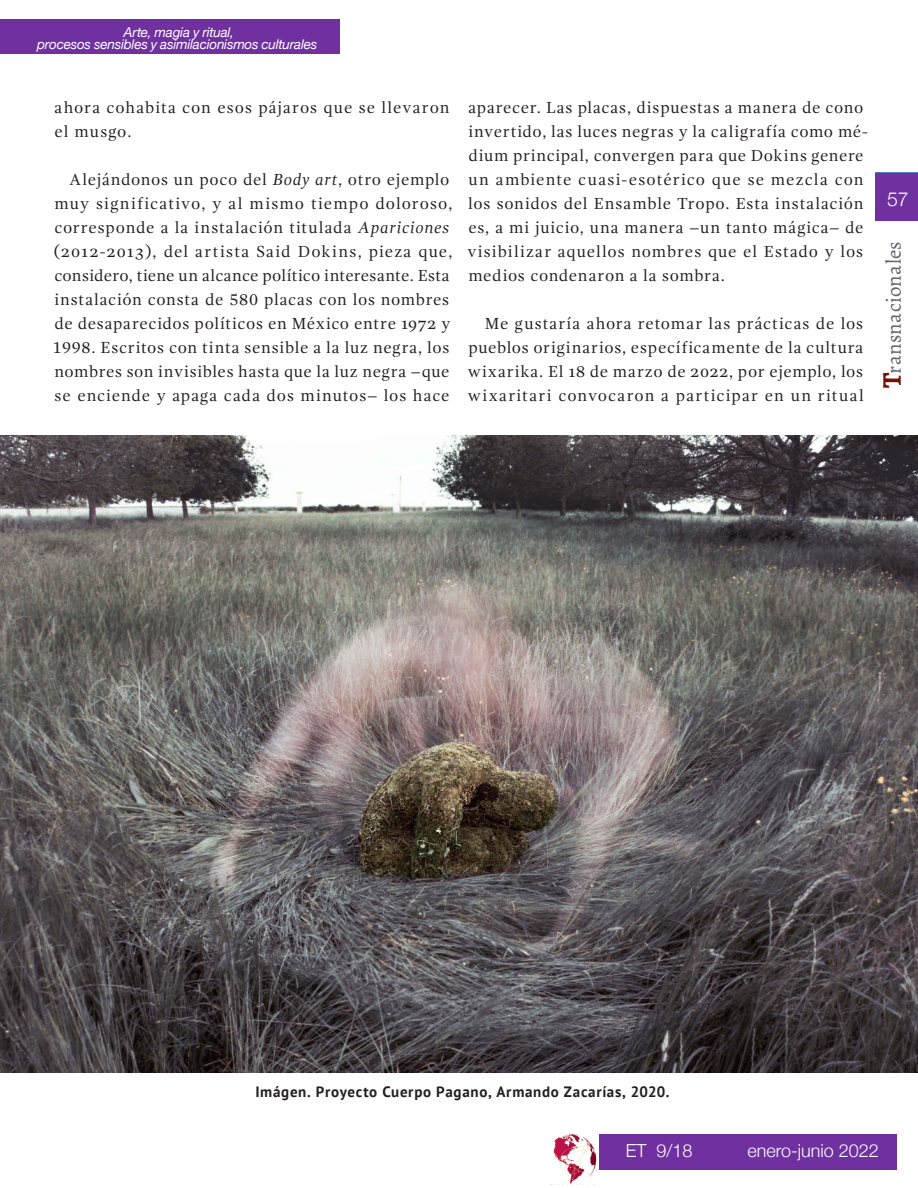
<style>
.page{position:relative;width:918px;height:1188px;background:#fff}
.page>*{position:absolute;margin:0;border:0;box-sizing:border-box;transform-origin:0 0}
.t1{font:21px "Alegreya";letter-spacing:.01em;color:#646473}
.t2{font:300 19.5px "Helvetica Neue";color:#fff}
.t3{font:300 18px "Helvetica Neue";color:#fff}
.Párrafo_Normal{font:16.5px/24px "Gandhi Serif";letter-spacing:.05em;color:#231f20}
.Título_cuadro{font:700 15px "PT Sans";letter-spacing:.045em;color:#231f20}
.t4{font:italic 13.5px/12px "Helvetica Neue";letter-spacing:-.015em;color:#fff;text-align:center}
.s1{font-style:italic}
.s2{font-weight:700;font-size:27px;color:#751104}
</style>
<div class="page">
<div style="left:875px;top:172px;width:43px;height:48px;background:#4f81bd"></div>
<div style="left:0;top:20px;width:340px;height:34px;background:#7030a0"></div>
<div style="left:875px;top:173px;width:43px;height:48px;background:#7030a0"></div>
<div style="left:599px;top:1135px;width:297px;height:35px;background:#7030a0"></div>
<img style="left:550px;top:1134px;width:47px;height:51px">
<img style="left:0;top:436px;width:918px;height:636px">
<p class="t4" style="left:37px;top:27px;width:282px">Arte, magia y ritual,<br>procesos sensibles y asimilacionismos culturales</p>
<p class="Párrafo_Normal" style="left:54px;top:95px;width:397px">ahora cohabita con esos pájaros que se llevaron el musgo.</p>
<p class="Párrafo_Normal" style="left:53px;top:167px;width:401px;text-indent:17px">Alejándonos un poco del <span class="s1">Body art</span>, otro ejemplo muy significativo, y al mismo tiempo doloroso, corresponde a la instalación titulada <span class="s1">Apariciones </span>(2012-2013), del artista Said Dokins, pieza que, considero, tiene un alcance político interesante. Esta instalación consta de 580 placas con los nombres de desaparecidos políticos en México entre 1972 y 1998. Escritos con tinta sensible a la luz negra, los nombres son invisibles hasta que la luz negra –que se enciende y apaga cada dos minutos– los hace</p>
<p class="Párrafo_Normal" style="left:467px;top:95px;width:402px">aparecer. Las placas, dispuestas a manera de cono invertido, las luces negras y la caligrafía como mé&shy;dium principal, convergen para que Dokins genere un ambiente cuasi-esotérico que se mezcla con los sonidos del Ensamble Tropo. Esta instalación es, a mi juicio, una manera –un tanto mágica– de visibilizar aquellos nombres que el Estado y los medios condenaron a la sombra.</p>
<p class="Párrafo_Normal" style="left:468px;top:311px;width:398px;text-align:justify;text-indent:17px">Me gustaría ahora retomar las prácticas de los pueblos originarios, específicamente de la cultura wixarika. El 18 de marzo de 2022, por ejemplo, los wixaritari convocaron a participar en un ritual</p>
<p class="t2" style="left:887px;top:184px;width:23px">57</p>
<p class="t1" style="left:881px;top:388px;width:148px;rotate:-90deg"><span class="s2">T</span>ransnacionales</p>
<p class="Título_cuadro" style="left:255px;top:1081px;width:416px">Imágen. Proyecto Cuerpo Pagano, Armando Zacarías, 2020.</p>
<p class="t3" style="left:626px;top:1136px;width:68px">ET 9/18</p>
<p class="t3" style="left:748px;top:1136px;width:133px">enero-junio 2022</p>
</div>
